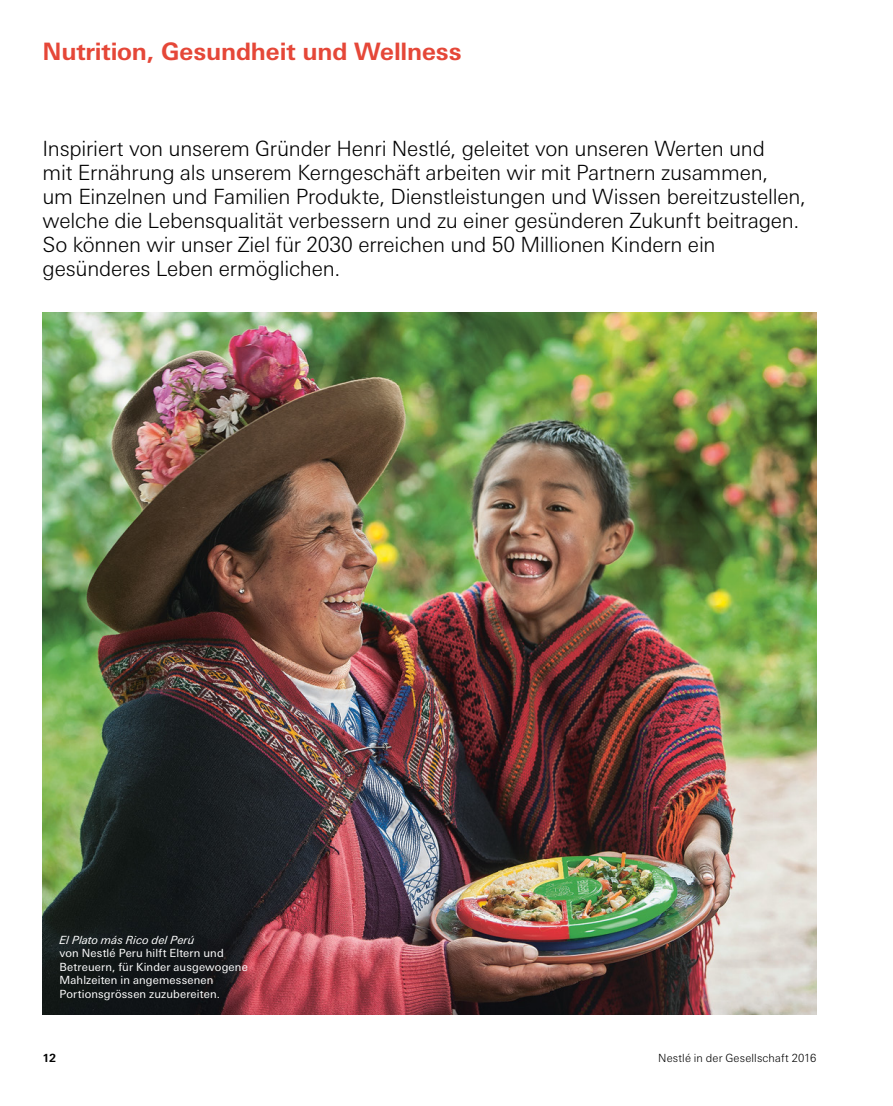
<style>
.page{position:relative;width:893px;height:1106px;background:#fff}
.page>*{position:absolute;margin:0;border:0;box-sizing:border-box;transform-origin:0 0}
._16_18_Bold{font:700 24px "LT Univers Basic";letter-spacing:-.005em;color:#e54738}
._14_16_Light__chapea{font:300 21px/24px "LT Univers Basic";letter-spacing:-.01em;color:#000}
._7_5_9_Regular{font:11.25px/13.5px "LT Univers Basic";letter-spacing:.015em;color:#fff}
.t1{font:300 11.25px "LT Univers Basic";letter-spacing:.015em;color:#000}
.t2{font:700 11.25px "LT Univers Basic";color:#000}
.s1{font-style:italic}
</style>
<div class="page">
<img style="left:43px;top:313px;width:773px;height:702px">
<p class="_16_18_Bold" style="left:43px;top:37px;width:421px">Nutrition, Gesundheit und Wellness</p>
<p class="_14_16_Light__chapea" style="left:43px;top:136px;width:765px">Inspiriert von unserem Gründer Henri Nestlé, geleitet von unseren Werten und<br>mit Ernährung als unserem Kerngeschäft arbeiten wir mit Partnern zusammen,<br>um Einzelnen und Familien Produkte, Dienstleistungen und Wissen bereitzustellen, welche die Lebensqualität verbessern und zu einer gesünderen Zukunft beitragen.<br>So können wir unser Ziel für 2030 erreichen und 50 Millionen Kindern ein gesünderes Leben ermöglichen.</p>
<p class="_7_5_9_Regular" style="left:60px;top:933px;width:190px"><span class="s1">El Plato más Rico del Perú<br></span>von Nestlé Peru hilft Eltern und<br>Betreuern, für Kinder ausgewogene<br>Mahlzeiten in angemessenen<br>Portionsgrössen zuzubereiten.</p>
<p class="t2" style="left:43px;top:1051px;width:15px">12</p>
<p class="t1" style="left:658px;top:1051px;width:160px">Nestlé in der Gesellschaft 2016</p>
</div>
